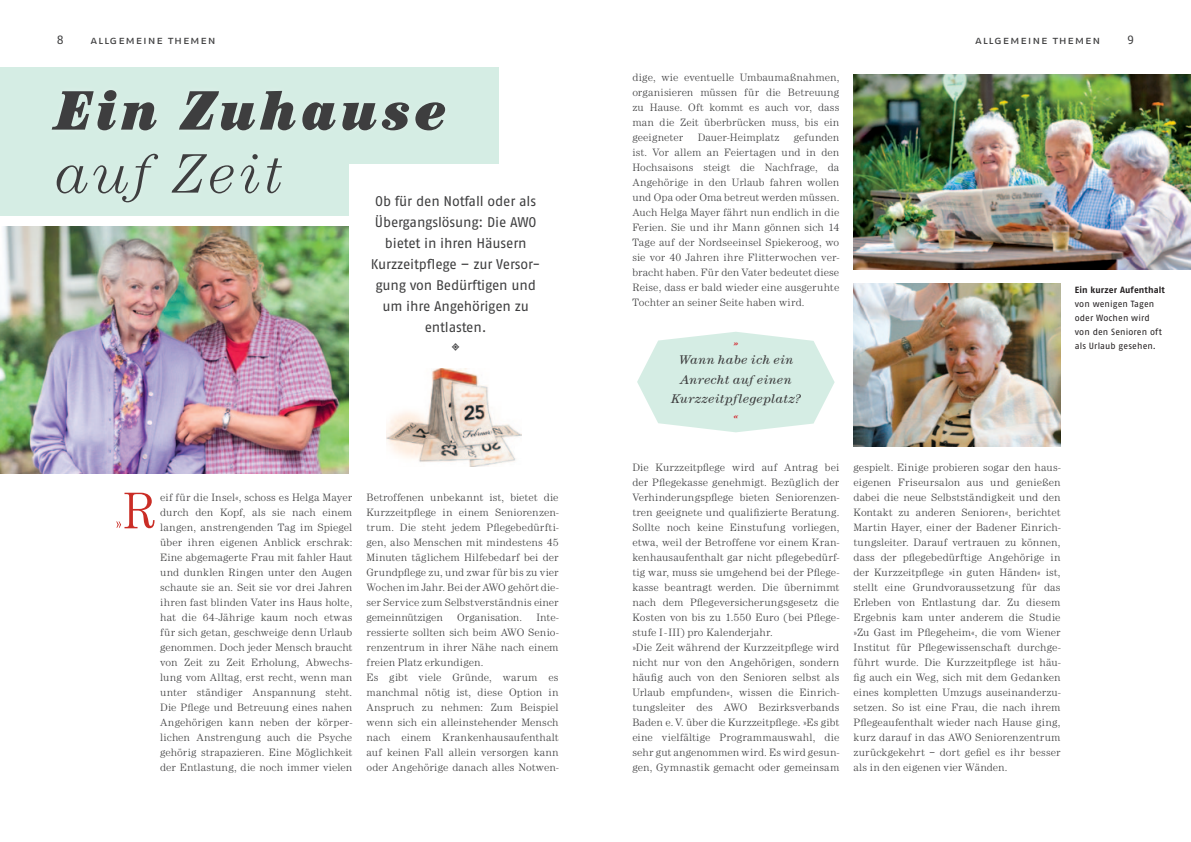
<style>
.page{position:relative;width:1191px;height:842px;background:#fff}
.page>*{position:absolute;margin:0;border:0;box-sizing:border-box;transform-origin:0 0}
.t1{font:italic 900 condensed 57.5px "Century EF";letter-spacing:.085em;color:#3e3e3f}
.t2{font:italic 300 57.5px "Century EF";letter-spacing:.07em;color:#3e3e3f}
.t3{font:18px "Warnock Pro";color:#3e3e3f}
.t4{font:14px/21px "Fago No";letter-spacing:-.015em;color:#3e3e3f;text-align:center}
.t5{font:italic 13px/19.5px "Century EF";letter-spacing:.02em;color:#3e3e3f;text-align:center}
.t6{font:italic 13px "Century EF";color:#d1232a}
.t7{font:12px "Fago No Regular Tf";color:#3e3e3f}
.t8{font:300 11px/15px "Century EF";letter-spacing:.01em;color:#3e3e3f;text-align:justify}
.t9{font:11px "Fago Ex Regular Caps";letter-spacing:.08em;color:#3e3e3f}
.t10{font:9px/14px "Fago No";letter-spacing:.01em;color:#231f20}
.t11{font:9px "Fago No Bold Tf";letter-spacing:.015em;color:#231f20}
</style>
<div class="page">
<div style="left:0;top:67px;width:499px;height:148px;background:#d5ede4"></div>
<img style="left:0;top:227px;width:349px;height:246px">
<img style="left:386px;top:369px;width:135px;height:98px">
<img style="left:853px;top:284px;width:207px;height:162px">
<img style="left:853px;top:75px;width:338px;height:194px">
<div style="left:349px;top:165px;width:29px;height:177px;background:#fff"></div>
<div style="left:358px;top:165px;width:201px;height:39px;background:#fff"></div>
<div style="left:365px;top:192px;width:181px;height:165px;background:#fff"></div>
<svg style="left:116px;top:493px;width:39px;height:35px"></svg>
<svg style="left:637px;top:332px;width:197px;height:100px"></svg>
<p class="t7" style="left:57px;top:33px;width:8px">8</p>
<p class="t9" style="left:90px;top:34px;width:127px">allgemeine themen</p>
<p class="t9" style="left:975px;top:34px;width:127px">allgemeine themen</p>
<p class="t7" style="left:1127px;top:33px;width:8px">9</p>
<h1 class="t1" style="left:54px;top:75px;width:392px">Ein Zuhause</h1>
<h1 class="t2" style="left:54px;top:141px;width:229px">auf Zeit</h1>
<p class="t4" style="left:371px;top:191px;width:171px">Ob für den Notfall oder als<br>Übergangslösung: Die AWO bietet in ihren Häusern<br>Kurzzeitpflege – zur Versor&shy;gung von Bedürftigen und um ihre Angehörigen zu entlasten.</p>
<h2 class="t3" style="left:451px;top:335px;width:11px">d</h2>
<p class="t8" style="left:160px;top:490px;width:194px">eif für die Insel«, schoss es Helga Mayer durch den Kopf, als sie nach einem langen, anstrengenden Tag im Spiegel über ihren eigenen Anblick erschrak:<br>Eine abgemagerte Frau mit fahler Haut und dunklen Ringen unter den Augen schaute sie an. Seit sie vor drei Jahren ihren fast blinden Vater ins Haus holte, hat die 64-Jährige kaum noch etwas für sich getan, geschweige denn Urlaub genommen. Doch jeder Mensch braucht von Zeit zu Zeit Erholung, Abwechs&shy;lung vom Alltag, erst recht, wenn man unter ständiger Anspannung steht.<br>Die Pflege und Betreuung eines nahen Angehörigen kann neben der körper&shy;lichen Anstrengung auch die Psyche gehörig strapazieren. Eine Möglichkeit der Entlastung, die noch immer vielen</p>
<p class="t8" style="left:366px;top:490px;width:194px">Betroffenen unbekannt ist, bietet die Kurzzeitpflege in einem Seniorenzen&shy;trum. Die steht jedem Pflegebedürfti&shy;gen, also Menschen mit mindestens 45<br>Minuten täglichem Hilfebedarf bei der Grundpflege zu, und zwar für bis zu vier Wochen im Jahr. Bei der AWO gehört die&shy;ser Service zum Selbstverständnis einer gemeinnützigen</p>
<p class="t8" style="left:457px;top:610px;width:66px">Organisation.</p>
<p class="t8" style="left:366px;top:610px;width:194px;text-align:left;text-indent:170px">Inte&shy;ressierte sollten sich beim AWO Senio&shy;renzentrum in ihrer Nähe nach einem freien Platz erkundigen.<br>Es gibt viele Gründe, warum es manchmal nötig ist, diese Option in<br>Anspruch zu nehmen: Zum Beispiel wenn sich ein alleinstehender Mensch nach einem Krankenhausaufenthalt auf keinen Fall allein versorgen kann oder Angehörige danach alles Notwen-</p>
<p class="t8" style="left:632px;top:70px;width:208px">dige, wie eventuelle Umbaumaßnahmen, organisieren müssen für die Betreuung zu Hause. Oft kommt es auch vor, dass man die Zeit überbrücken muss, bis ein geeigneter</p>
<p class="t8" style="left:632px;top:130px;width:208px;text-indent:161px">gefunden ist. Vor allem an Feiertagen und in den Hochsaisons steigt die Nachfrage, da Angehörige in den Urlaub fahren wollen und Opa oder Oma betreut werden müssen.<br>Auch Helga Mayer fährt nun endlich in die Ferien. Sie und ihr Mann gönnen sich 14<br>Tage auf der Nordseeinsel Spiekeroog, wo sie vor 40 Jahren ihre Flitterwochen ver&shy;bracht haben. Für den Vater bedeutet diese Reise, dass er bald wieder eine ausgeruhte Tochter an seiner Seite haben wird.</p>
<p class="t8" style="left:697px;top:130px;width:83px">Dauer-Heimplatz</p>
<p class="t6" style="left:733px;top:335px;width:7px">»</p>
<p class="t5" style="left:671px;top:350px;width:131px">Wann habe ich ein<br>Anrecht auf einen<br>Kurzzeitpflegeplatz?</p>
<p class="t6" style="left:733px;top:409px;width:7px">«</p>
<p class="t11" style="left:1074px;top:284px;width:92px">Ein kurzer Aufenthalt</p>
<p class="t10" style="left:1074px;top:296px;width:89px">von wenigen Tagen oder Wochen wird von den Senioren oft als Urlaub gesehen.</p>
<p class="t8" style="left:632px;top:460px;width:208px;text-align:left">Die Kurzzeitpflege wird auf Antrag bei der Pflegekasse genehmigt. Bezüglich der Verhinderungspflege bieten Seniorenzen&shy;tren geeignete und qualifizierte Beratung.<br>Sollte noch keine Einstufung vorliegen, etwa, weil der Betroffene vor einem Kran&shy;kenhausaufenthalt gar nicht pflegebedürf&shy;tig war, muss sie umgehend bei der Pflege&shy;kasse beantragt werden. Die übernimmt nach dem Pflegeversicherungsgesetz die Kosten von bis zu 1.550 Euro (bei Pflege&shy;stufe I-III) pro Kalenderjahr.<br>»Die Zeit während der Kurzzeitpflege wird nicht nur von den Angehörigen, sondern häufig auch von den Senioren selbst als Urlaub empfunden«, wissen die Einrich&shy;tungsleiter des AWO Bezirksverbands Baden e. V. über die Kurzzeitpflege. »Es gibt eine vielfältige Programmauswahl, die sehr gut angenommen wird. Es wird gesun&shy;gen, Gymnastik gemacht oder gemeinsam</p>
<p class="t8" style="left:853px;top:460px;width:208px">gespielt. Einige probieren sogar den haus&shy;eigenen Friseursalon aus und genießen dabei die neue Selbstständigkeit und den Kontakt zu anderen Senioren«, berichtet Martin Hayer, einer der Badener Einrich&shy;tungsleiter. Darauf vertrauen zu können, dass der pflegebedürftige Angehörige in der Kurzzeitpflege »in guten Händen« ist, stellt eine Grundvoraussetzung für das Erleben von Entlastung dar. Zu diesem Ergebnis kam unter anderem die Studie »Zu Gast im Pflegeheim«, die vom Wiener Institut für Pflegewissenschaft durchge&shy;führt wurde. Die Kurzzeitpflege ist häu&shy;fig auch ein Weg, sich mit dem Gedanken eines kompletten Umzugs auseinanderzu&shy;setzen. So ist eine Frau, die nach ihrem Pflegeaufenthalt wieder nach Hause ging, kurz darauf in das AWO Seniorenzentrum zurückgekehrt – dort gefiel es ihr besser als in den eigenen vier Wänden.</p>
</div>
